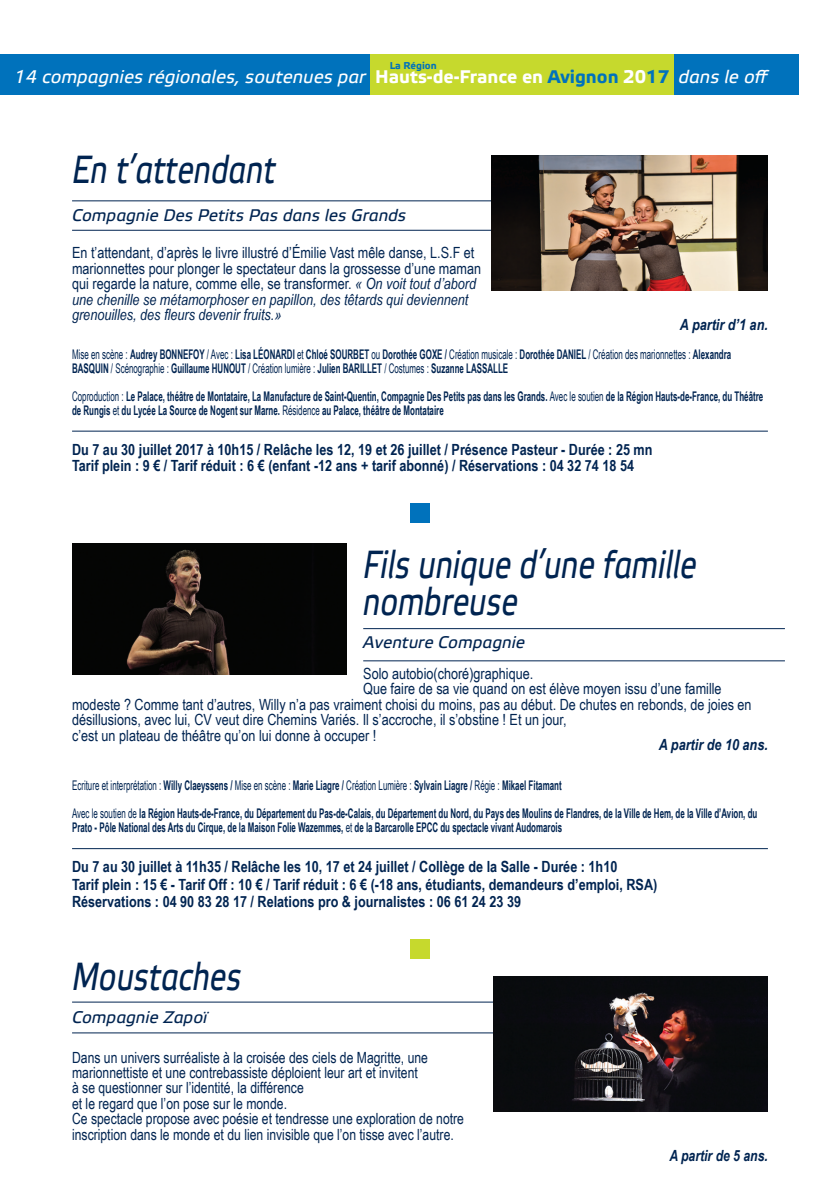
<style>
.page{position:relative;width:840px;height:1191px;background:#fff}
.page>*{position:absolute;margin:0;border:0;box-sizing:border-box;transform-origin:0 0}
.t1{font:italic 39.2px/36.4px "Etelka Text";color:#002451;scale:.77 1}
.t2{font:italic 18.2px "Etelka Text";color:#fff}
.t3{font:italic 16.8px "Etelka Text";color:#002451}
.t4{font:15.4px/15.4px "Arial Narrow";color:#002451}
.t5{font:700 15.4px/17.4px "Arial Narrow";color:#002451}
.t6{font:italic 700 15.4px "Arial Narrow";color:#002451}
.t7{font:700 13.4px/14px "Arial Narrow";color:#002451;scale:.73 1}
.t8{font:700 10px "Etelka Text";color:#0072bc}
.s1{font-weight:700;font-style:normal}
.s2{font-weight:700;font-style:normal;color:#0072bc}
.s3{font-style:italic}
.s4{font-weight:400}
</style>
<div class="page">
<hr style="left:72px;top:200px;width:695px;height:1px;background:#002451">
<hr style="left:72px;top:230px;width:695px;height:1px;background:#002451">
<hr style="left:72px;top:431px;width:695px;height:1px;background:#002451">
<img style="left:491px;top:156px;width:276px;height:134px">
<hr style="left:363px;top:628px;width:421px;height:1px;background:#002451">
<hr style="left:363px;top:660px;width:421px;height:1px;background:#002451">
<hr style="left:72px;top:848px;width:695px;height:1px;background:#002451">
<img style="left:72px;top:544px;width:274px;height:130px">
<div style="left:410px;top:503px;width:19px;height:20px;background:#0072bc"></div>
<div style="left:410px;top:939px;width:19px;height:19px;background:#c6d92d"></div>
<hr style="left:72px;top:1001px;width:421px;height:1px;background:#002451">
<hr style="left:72px;top:1032px;width:421px;height:1px;background:#002451">
<img style="left:493px;top:976px;width:274px;height:135px">
<div style="left:0;top:54px;width:798px;height:40px;background:#0072bc"></div>
<div style="left:370px;top:54px;width:303px;height:40px;background:#c6d92d"></div>
<p class="t8" style="left:389px;top:59px;width:49px">La Région</p>
<p class="t2" style="left:14px;top:66px;width:756px">14 compagnies régionales, soutenues par <span class="s1">Hauts-de-France en</span> <span class="s2">Avignon</span> <span class="s1">20</span><span class="s2">17</span> dans le off</p>
<h1 class="t1" style="left:72px;top:153px;width:265px">En t’attendant</h1>
<p class="t3" style="left:72px;top:205px;width:335px">Compagnie Des Petits Pas dans les Grands</p>
<p class="t4" style="left:72px;top:245px;width:410px">En t’attendant, d’après le livre illustré d’Émilie Vast mêle danse, L.S.F et marionnettes pour plonger le spectateur dans la grossesse d’une maman qui regarde la nature, comme elle, se transformer. <span class="s3">« On voit tout d’abord une chenille se métamorphoser en papillon, des têtards qui deviennent grenouilles, des fleurs devenir fruits.»</span></p>
<p class="t6" style="left:679px;top:315px;width:89px">A partir d’1 an.</p>
<p class="t7" style="left:72px;top:347px;width:904px"><span class="s4">Mise en scène :</span> Audrey BONNEFOY <span class="s4">/ Avec :</span> Lisa LÉONARDI <span class="s4">et</span> Chloé SOURBET <span class="s4">ou</span> Dorothée GOXE / <span class="s4">Création musicale :</span> Dorothée DANIEL <span class="s4">/ Création des marionnettes :</span> Alexandra<br>BASQUIN <span class="s4">/ Scénographie :</span> Guillaume HUNOUT <span class="s4">/ Création lumière :</span> Julien BARILLET <span class="s4">/ Costumes :</span> Suzanne LASSALLE</p>
<p class="t7" style="left:72px;top:389px;width:947px"><span class="s4">Coproduction :</span> Le Palace, théâtre de Montataire, La Manufacture de Saint-Quentin, Compagnie Des Petits pas dans les Grands. <span class="s4">Avec le soutien</span> de la Région Hauts-de-France, du Théâtre de Rungis <span class="s4">et</span> du Lycée La Source de Nogent sur Marne. <span class="s4">Résidence</span> au Palace, théâtre de Montataire</p>
<p class="t5" style="left:72px;top:442px;width:581px;line-height:16px">Du 7 au 30 juillet 2017 à 10h15 / Relâche les 12, 19 et 26 juillet / Présence Pasteur - Durée : 25 mn<br>Tarif plein : 9 € / Tarif réduit : 6 € (enfant -12 ans + tarif abonné) / Réservations : 04 32 74 18 54</p>
<h1 class="t1" style="left:363px;top:548px;width:434px">Fils unique d’une famille nombreuse</h1>
<p class="t3" style="left:363px;top:633px;width:163px">Aventure Compagnie</p>
<p class="t4" style="left:363px;top:666px;width:171px">Solo autobio(choré)graphique.</p>
<p class="t4" style="left:363px;top:681px;width:360px">Que faire de sa vie quand on est élève moyen issu d’une famille</p>
<p class="t4" style="left:72px;top:696px;width:680px">modeste ? Comme tant d’autres, Willy n’a pas vraiment choisi du moins, pas au début. De chutes en rebonds, de joies en</p>
<p class="t4" style="left:72px;top:712px;width:495px">désillusions, avec lui, CV veut dire Chemins Variés. Il s’accroche, il s’obstine ! Et un jour,</p>
<p class="t4" style="left:72px;top:727px;width:305px">c’est un plateau de théâtre qu’on lui donne à occuper !</p>
<p class="t6" style="left:658px;top:736px;width:110px">A partir de 10 ans.</p>
<p class="t7" style="left:72px;top:771px;width:939px;line-height:28px"><span class="s4">Ecriture et interprétation :</span> Willy Claeyssens / <span class="s4">Mise en scène :</span> Marie Liagre / <span class="s4">Création Lumière :</span> Sylvain Liagre / <span class="s4">Régie :</span> Mikael Fitamant<br><span class="s4">Avec le soutien de</span> la Région Hauts-de-France, du Département du Pas-de-Calais, du Département du Nord, du Pays des Moulins de Flandres, de la Ville de Hem, de la Ville d’Avion, du</p>
<p class="t7" style="left:72px;top:820px;width:672px">Prato - Pôle National des Arts du Cirque, de la Maison Folie Wazemmes, <span class="s4">et</span> de la Barcarolle EPCC du spectacle vivant Audomarois</p>
<p class="t5" style="left:72px;top:858px;width:586px">Du 7 au 30 juillet à 11h35 / Relâche les 10, 17 et 24 juillet / Collège de la Salle - Durée : 1h10<br>Tarif plein : 15 € - Tarif Off : 10 € / Tarif réduit : 6 € (-18 ans, étudiants, demandeurs d’emploi, RSA)<br>Réservations : 04 90 83 28 17 / Relations pro &amp; journalistes : 06 61 24 23 39</p>
<h1 class="t1" style="left:72px;top:959px;width:221px">Moustaches</h1>
<p class="t3" style="left:72px;top:1008px;width:137px">Compagnie Zapoï</p>
<p class="t4" style="left:72px;top:1049px;width:393px">Dans un univers surréaliste à la croisée des ciels de Magritte, une marionnettiste et une contrebassiste déploient leur art et invitent<br>à se questionner sur l’identité, la différence<br>et le regard que l’on pose sur le monde.<br>Ce spectacle propose avec poésie et tendresse une exploration de notre inscription dans le monde et du lien invisible que l’on tisse avec l’autre.</p>
<p class="t6" style="left:669px;top:1146px;width:100px">A partir de 5 ans.</p>
</div>
